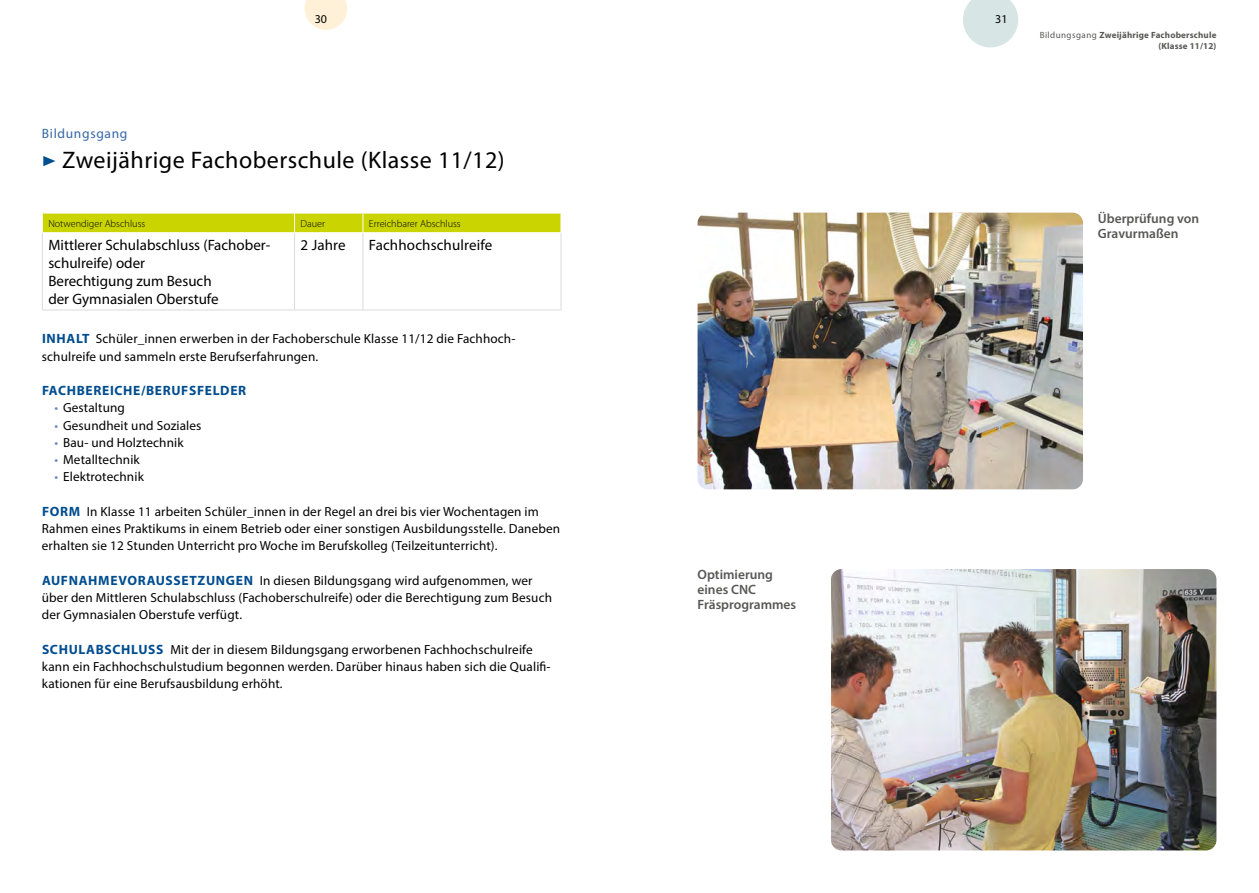
<style>
.page{position:relative;width:1259px;height:893px;background:#fff}
.page>*{position:absolute;margin:0;border:0;box-sizing:border-box;transform-origin:0 0}
.HEadline{font:24px "Myriad Pro";letter-spacing:.02em;color:#000}
.Fließtext{font:15px/18px "Myriad Pro";color:#000}
.Ausb_head___BU{font:600 13.5px/15px "Myriad Pro";color:#575756}
.Fließtext-2{font:700 13.5px "Myriad Pro";letter-spacing:.05em;color:#004d8f}
.Vorwort{font:13.5px "Myriad Pro";letter-spacing:.05em;color:#3367a4}
.Fließtext-3{font:13.2px/17.2px "Myriad Pro";letter-spacing:.01em;color:#000}
.t1{font:12px "Myriad Pro";color:#000}
.Tabellentext{font:300 10.2px "Myriad Pro";color:#000}
.Vorwort-2{font:700 9px/10.5px "Myriad Pro";letter-spacing:.02em;color:#575756;text-align:right}
.s1{font-family:"The Sans Bold Caps";color:#004d8f}
.s2{font-weight:700;font-size:13.5px;color:#004d8f}
.s3{color:#6a87ba}
.s4{font-weight:400}
</style>
<div class="page">
<svg style="left:304px;top:0;width:43px;height:30px"></svg>
<svg style="left:963px;top:0;width:55px;height:47px"></svg>
<div style="left:42px;top:213px;width:519px;height:19px;background:#cad400"></div>
<hr style="left:42px;top:233px;width:1px;height:76px;background:#dadada">
<hr style="left:294px;top:233px;width:1px;height:76px;background:#dadada">
<hr style="left:362px;top:233px;width:1px;height:76px;background:#dadada">
<hr style="left:560px;top:233px;width:1px;height:76px;background:#dadada">
<hr style="left:42px;top:309px;width:252px;height:1px;background:#dadada">
<hr style="left:294px;top:309px;width:69px;height:1px;background:#dadada">
<hr style="left:363px;top:309px;width:198px;height:1px;background:#dadada">
<img style="left:697px;top:213px;width:386px;height:276px">
<img style="left:831px;top:569px;width:385px;height:281px">
<p class="t1" style="left:315px;top:12px;width:14px">30</p>
<p class="t1" style="left:995px;top:12px;width:14px">31</p>
<p class="Vorwort" style="left:42px;top:125px;width:87px">Bildungsgang</p>
<p class="HEadline" style="left:42px;top:145px;width:464px"><span class="s1">&gt;</span> Zweijährige Fachoberschule (Klasse 11/12)</p>
<p class="Tabellentext" style="left:48px;top:217px;width:98px">Notwendiger Abschluss</p>
<p class="Tabellentext" style="left:300px;top:217px;width:26px">Dauer</p>
<p class="Tabellentext" style="left:369px;top:217px;width:93px">Erreichbarer Abschluss</p>
<p class="Fließtext" style="left:48px;top:236px;width:223px">Mittlerer Schulabschluss (Fachober&shy;schulreife) oder</p>
<p class="Fließtext" style="left:48px;top:272px;width:172px">Berechtigung zum Besuch der Gymnasialen Oberstufe</p>
<p class="Fließtext" style="left:300px;top:236px;width:47px">2 Jahre</p>
<p class="Fließtext" style="left:369px;top:236px;width:125px">Fachhochschulreife</p>
<p class="Fließtext-3" style="left:42px;top:330px;width:475px"><span class="s2">INHALT</span> Schüler_innen erwerben in der Fachoberschule Klasse 11/12 die Fachhoch&shy;schulreife und sammeln erste Berufserfahrungen.</p>
<p class="Fließtext-2" style="left:42px;top:382px;width:206px">FACHBEREICHE/BERUFSFELDER</p>
<p class="Fließtext-3" style="left:55px;top:399px;width:72px"><span class="s3">•</span> Gestaltung</p>
<p class="Fließtext-3" style="left:55px;top:416px;width:148px"><span class="s3">•</span> Gesundheit und Soziales</p>
<p class="Fließtext-3" style="left:55px;top:433px;width:130px"><span class="s3">•</span> Bau- und Holztechnik</p>
<p class="Fließtext-3" style="left:55px;top:451px;width:87px"><span class="s3">•</span> Metalltechnik</p>
<p class="Fließtext-3" style="left:55px;top:468px;width:91px"><span class="s3">•</span> Elektrotechnik</p>
<p class="Fließtext-3" style="left:42px;top:502px;width:520px"><span class="s2">FORM</span> In Klasse 11 arbeiten Schüler_innen in der Regel an drei bis vier Wochentagen im<br>Rahmen eines Praktikums in einem Betrieb oder einer sonstigen Ausbildungsstelle. Daneben erhalten sie 12 Stunden Unterricht pro Woche im Berufskolleg (Teilzeitunterricht).</p>
<p class="Fließtext-3" style="left:42px;top:571px;width:512px"><span class="s2">AUFNAHMEVORAUSSETZUNGEN</span> In diesen Bildungsgang wird aufgenommen, wer über den Mittleren Schulabschluss (Fachoberschulreife) oder die Berechtigung zum Besuch der Gymnasialen Oberstufe verfügt.</p>
<p class="Fließtext-3" style="left:42px;top:640px;width:510px"><span class="s2">SCHULABSCHLUSS</span> Mit der in diesem Bildungsgang erworbenen Fachhochschulreife kann ein Fachhochschulstudium begonnen werden. Darüber hinaus haben sich die Qualifi&shy;kationen für eine Berufsausbildung erhöht.</p>
<p class="Ausb_head___BU" style="left:697px;top:567px;width:100px">Optimierung eines CNC<br>Fräsprogrammes</p>
<p class="Vorwort-2" style="left:1039px;top:29px;width:178px"><span class="s4">Bildungsgang</span> Zweijährige Fachoberschule (Klasse 11/12)</p>
<p class="Ausb_head___BU" style="left:1098px;top:210px;width:103px">Überprüfung von<br>Gravurmaßen</p>
</div>
